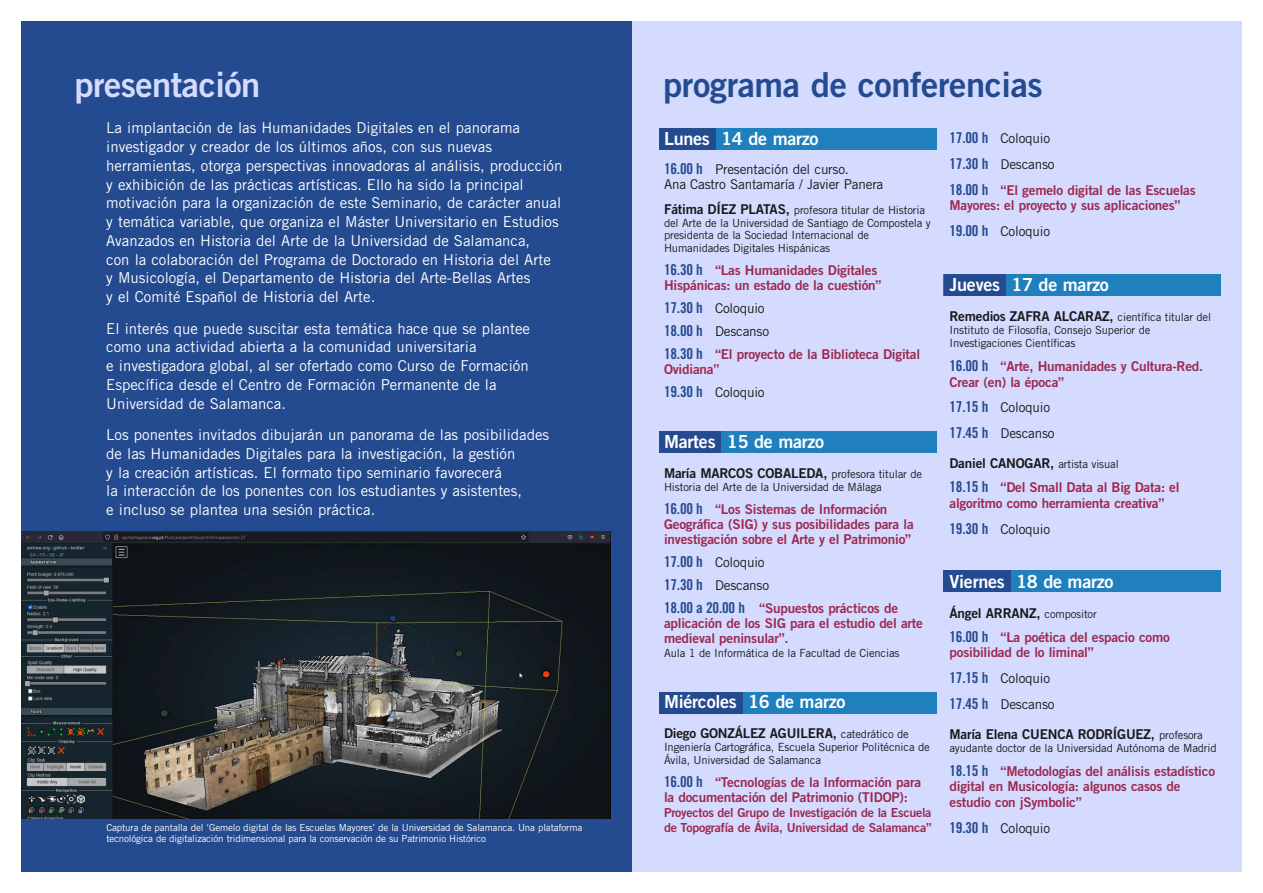
<style>
.page{position:relative;width:1263px;height:893px;background:#fff}
.page>*{position:absolute;margin:0;border:0;box-sizing:border-box;transform-origin:0 0}
.t1{font:34.5px "Trade Gothic LT Std Bd 2";letter-spacing:-.01em;color:#244a8f}
.t2{font:34.5px "Trade Gothic LT Std Bd 2";letter-spacing:-.015em;color:#d4dbff}
.t3{font:18px "Trade Gothic LT Std Bd 2";letter-spacing:-.015em;color:#fff}
.t4{font:15px/18.8px "Trade Gothic LT Std";color:#fff}
.t5{font:13.5px/15.3px "Trade Gothic LT Std Bd 2";letter-spacing:-.015em;color:#9e2950}
.t6{font:13.5px/25.8px "Trade Gothic LT Std";letter-spacing:-.015em;color:#1a1919}
.t7{font:13.5px "Trade Gothic LT Std Bd 2";letter-spacing:-.015em;color:#1a1919}
.t8{font:12.45px/15px "Trade Gothic LT Std Bd 2";letter-spacing:-.02em;color:#9e2950}
.t9{font:11.25px/12.8px "Trade Gothic LT Std";letter-spacing:-.015em;color:#1a1919}
.t10{font:9.75px/11.2px "Trade Gothic LT Std";letter-spacing:-.015em;color:#fff}
.s1{font-family:"Trade Gothic LT Std Bd Cn 20";font-size:15px;color:#244a8f}
.s2{font-family:"Trade Gothic LT Std Bd 2";font-size:13.5px}
.s3{font-family:"Trade Gothic LT Std";font-size:11.25px}
.s4{color:#1a1919}
.s5{font-family:"Trade Gothic LT Std";font-size:11.25px;color:#1a1919}
</style>
<div class="page">
<div style="left:21px;top:21px;width:1221px;height:851px;background:#d4dbff"></div>
<div style="left:21px;top:21px;width:610px;height:851px;background:#244a8f"></div>
<div style="left:659px;top:128px;width:277px;height:21px;background:#1f80bd"></div>
<div style="left:659px;top:128px;width:56px;height:21px;background:#244a8f"></div>
<div style="left:659px;top:431px;width:277px;height:21px;background:#1f80bd"></div>
<div style="left:659px;top:431px;width:61px;height:21px;background:#244a8f"></div>
<div style="left:943px;top:274px;width:278px;height:21px;background:#1f80bd"></div>
<div style="left:943px;top:274px;width:62px;height:21px;background:#244a8f"></div>
<div style="left:943px;top:570px;width:278px;height:21px;background:#1f80bd"></div>
<div style="left:943px;top:570px;width:68px;height:21px;background:#244a8f"></div>
<div style="left:659px;top:692px;width:277px;height:21px;background:#1f80bd"></div>
<div style="left:659px;top:692px;width:83px;height:21px;background:#244a8f"></div>
<img style="left:21px;top:532px;width:589px;height:286px">
<h1 class="t2" style="left:74px;top:72px;width:187px">presentación</h1>
<p class="t4" style="left:106px;top:120px;width:458px">La implantación de las Humanidades Digitales en el panorama investigador y creador de los últimos años, con sus nuevas herramientas, otorga perspectivas innovadoras al análisis, producción y exhibición de las prácticas artísticas. Ello ha sido la principal motivación para la organización de este Seminario, de carácter anual y temática variable, que organiza el Máster Universitario en Estudios Avanzados en Historia del Arte de la Universidad de Salamanca,<br>con la colaboración del Programa de Doctorado en Historia del Arte<br>y Musicología, el Departamento de Historia del Arte-Bellas Artes<br>y el Comité Español de Historia del Arte.</p>
<p class="t4" style="left:106px;top:320px;width:425px">El interés que puede suscitar esta temática hace que se plantee como una actividad abierta a la comunidad universitaria<br>e investigadora global, al ser ofertado como Curso de Formación Específica desde el Centro de Formación Permanente de la Universidad de Salamanca.</p>
<p class="t4" style="left:106px;top:427px;width:444px">Los ponentes invitados dibujarán un panorama de las posibilidades de las Humanidades Digitales para la investigación, la gestión<br>y la creación artísticas. El formato tipo seminario favorecerá<br>la interacción de los ponentes con los estudiantes y asistentes,<br>e incluso se plantea una sesión práctica.</p>
<p class="t10" style="left:106px;top:823px;width:477px">Captura de pantalla del ‘Gemelo digital de las Escuelas Mayores’ de la Universidad de Salamanca. Una plataforma tecnológica de digitalización tridimensional para la conservación de su Patrimonio Histórico</p>
<h1 class="t1" style="left:663px;top:72px;width:381px">programa de conferencias</h1>
<p class="t3" style="left:664px;top:132px;width:156px">Lunes 14 de marzo</p>
<p class="t6" style="left:664px;top:163px;width:221px;line-height:15.3px"><span class="s1">16.00 h</span> Presentación del curso.<br>Ana Castro Santamaría / Javier Panera</p>
<p class="t9" style="left:664px;top:205px;width:268px"><span class="s2">Fátima DÍEZ PLATAS,</span> profesora titular de Historia del Arte de la Universidad de Santiago de Compostela y presidenta de la Sociedad Internacional de Humanidades Digitales Hispánicas</p>
<p class="t5" style="left:664px;top:264px;width:219px"><span class="s1">16.30 h</span> “Las Humanidades Digitales<br>Hispánicas: un estado de la cuestión”</p>
<p class="t6" style="left:664px;top:298px;width:107px;line-height:22.8px"><span class="s1">17.30 h</span> Coloquio<br><span class="s1">18.00 h</span> Descanso</p>
<p class="t5" style="left:664px;top:347px;width:258px"><span class="s1">18.30 h</span> “El proyecto de la Biblioteca Digital<br>Ovidiana”</p>
<p class="t6" style="left:664px;top:380px;width:102px"><span class="s1">19.30 h</span> Coloquio</p>
<p class="t3" style="left:664px;top:435px;width:162px">Martes 15 de marzo</p>
<p class="t7" style="left:664px;top:468px;width:260px">María MARCOS COBALEDA, <span class="s3">profesora titular de</span></p>
<p class="t9" style="left:664px;top:481px;width:219px">Historia del Arte de la Universidad de Málaga</p>
<p class="t5" style="left:664px;top:502px;width:251px"><span class="s1">16.00 h</span> “Los Sistemas de Información<br>Geográfica (SIG) y sus posibilidades para la investigación sobre el Arte y el Patrimonio”</p>
<p class="t6" style="left:664px;top:552px;width:107px;line-height:22.8px"><span class="s1">17.00 h</span> Coloquio<br><span class="s1">17.30 h</span> Descanso</p>
<p class="t5" style="left:664px;top:601px;width:260px"><span class="s1">18.00 a 20.00 h</span> “Supuestos prácticos de aplicación de los SIG para el estudio del arte medieval peninsular”.</p>
<p class="t9" style="left:664px;top:647px;width:237px">Aula 1 de Informática de la Facultad de Ciencias</p>
<p class="t3" style="left:664px;top:695px;width:183px">Miércoles 16 de marzo</p>
<p class="t7" style="left:664px;top:728px;width:246px">Diego GONZÁLEZ AGUILERA, <span class="s3">catedrático de</span></p>
<p class="t9" style="left:664px;top:741px;width:267px">Ingeniería Cartográfica, Escuela Superior Politécnica de<br>Ávila, Universidad de Salamanca</p>
<p class="t5" style="left:664px;top:776px;width:259px"><span class="s1">16.00 h</span> “Tecnologías de la Información para la documentación del Patrimonio (TIDOP):</p>
<p class="t8" style="left:664px;top:807px;width:269px">Proyectos del Grupo de Investigación de la Escuela de Topografía de Ávila, Universidad de Salamanca”</p>
<p class="t6" style="left:949px;top:126px;width:107px"><span class="s1">17.00 h</span> Coloquio<br><span class="s1">17.30 h</span> Descanso</p>
<p class="t5" style="left:949px;top:183px;width:248px"><span class="s1">18.00 h</span> “El gemelo digital de las Escuelas<br>Mayores: el proyecto y sus aplicaciones”</p>
<p class="t6" style="left:949px;top:219px;width:102px"><span class="s1">19.00 h</span> Coloquio</p>
<p class="t3" style="left:949px;top:278px;width:161px">Jueves 17 de marzo</p>
<p class="t7" style="left:949px;top:312px;width:263px">Remedios ZAFRA ALCARAZ, <span class="s3">científica titular del</span></p>
<p class="t9" style="left:949px;top:325px;width:202px">Instituto de Filosofía, Consejo Superior de<br>Investigaciones Científicas</p>
<p class="t5" style="left:949px;top:360px;width:255px"><span class="s1">16.00 h</span> “Arte, Humanidades y Cultura-Red.<br>Crear (en) la época”</p>
<p class="t6" style="left:949px;top:396px;width:107px"><span class="s1">17.15 h</span> Coloquio<br><span class="s1">17.45 h</span> Descanso</p>
<p class="t5" style="left:949px;top:452px;width:232px;line-height:24.3px"><span class="s4">Daniel CANOGAR,</span> <span class="s5">artista visual<br></span><span class="s1">18.15 h</span> “Del Small Data al Big Data: el</p>
<p class="t5" style="left:949px;top:496px;width:216px">algoritmo como herramienta creativa”</p>
<p class="t6" style="left:949px;top:517px;width:102px"><span class="s1">19.30 h</span> Coloquio</p>
<p class="t3" style="left:949px;top:575px;width:166px">Viernes 18 de marzo</p>
<p class="t5" style="left:949px;top:602px;width:222px;line-height:24.3px"><span class="s4">Ángel ARRANZ,</span> <span class="s5">compositor<br></span><span class="s1">16.00 h</span> “La poética del espacio como</p>
<p class="t5" style="left:949px;top:646px;width:146px">posibilidad de lo liminal”</p>
<p class="t6" style="left:949px;top:667px;width:107px"><span class="s1">17.15 h</span> Coloquio<br><span class="s1">17.45 h</span> Descanso</p>
<p class="t7" style="left:949px;top:729px;width:255px">María Elena CUENCA RODRÍGUEZ, <span class="s3">profesora</span></p>
<p class="t9" style="left:949px;top:742px;width:269px">ayudante doctor de la Universidad Autónoma de Madrid</p>
<p class="t5" style="left:949px;top:765px;width:267px"><span class="s1">18.15 h</span> “Metodologías del análisis estadístico digital en Musicología: algunos casos de estudio con jSymbolic”</p>
<p class="t6" style="left:949px;top:816px;width:102px"><span class="s1">19.30 h</span> Coloquio</p>
</div>
